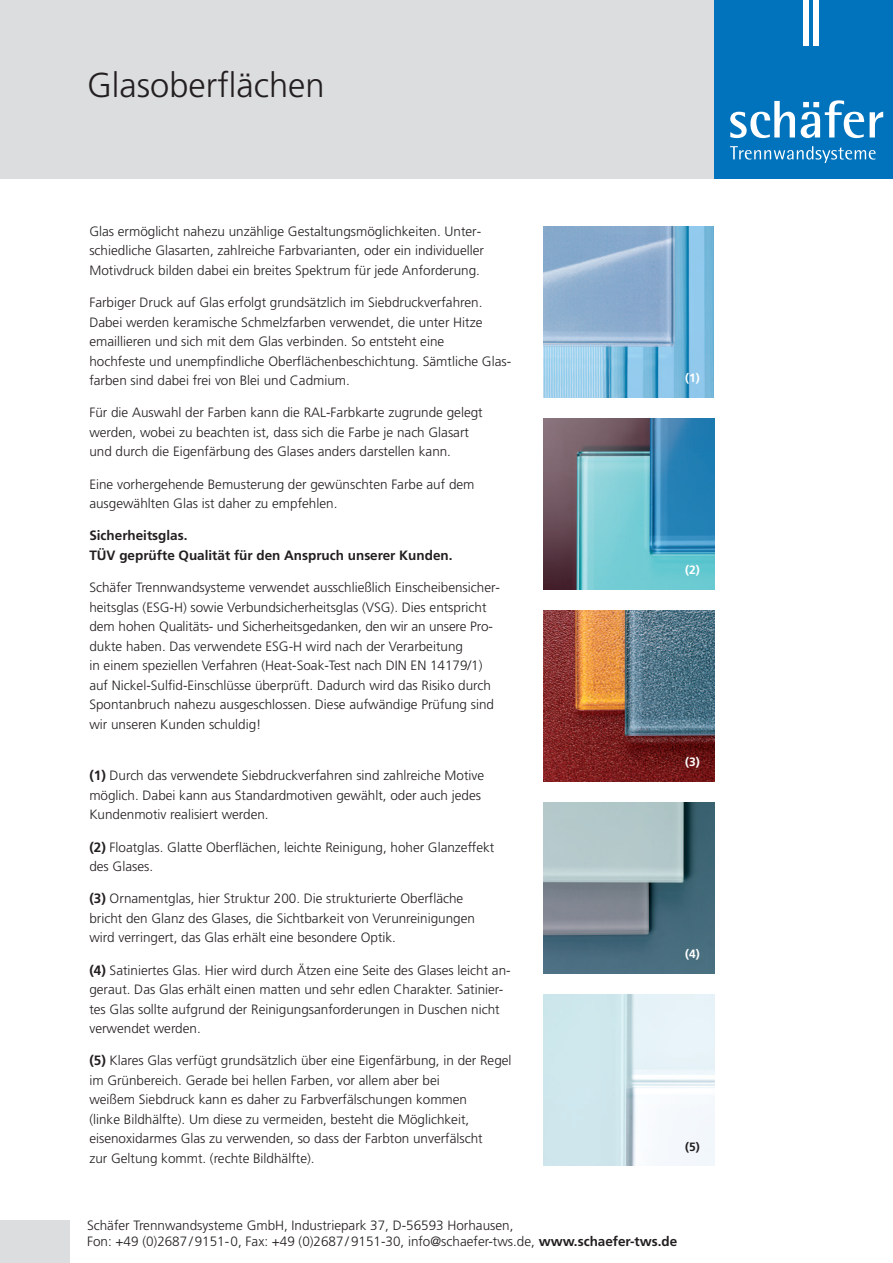
<style>
.page{position:relative;width:893px;height:1263px;background:#fff}
.page>*{position:absolute;margin:0;border:0;box-sizing:border-box;transform-origin:0 0}
.t1{font:300 34.5px "Frutiger";color:#231f20}
.t2{font:300 13.5px/19.5px "Frutiger";color:#231f20}
.t3{font:700 13.5px/19.5px "Frutiger";color:#231f20}
.t4{font:700 12px "Frutiger";color:#fff}
.t5{font:700 12px "Frutiger";color:#231f20}
.s1{font-weight:700}
</style>
<div class="page">
<img style="left:543px;top:227px;width:171px;height:170px">
<img style="left:544px;top:419px;width:170px;height:171px">
<img style="left:544px;top:611px;width:170px;height:171px">
<img style="left:544px;top:803px;width:170px;height:171px">
<img style="left:544px;top:995px;width:170px;height:171px">
<div style="left:0;top:0;width:720px;height:179px;background:#dcdddf"></div>
<div style="left:714px;top:0;width:179px;height:179px;background:#0073bc"></div>
<svg style="left:730px;top:101px;width:65px;height:37px"></svg>
<svg style="left:801px;top:100px;width:63px;height:38px"></svg>
<svg style="left:870px;top:112px;width:13px;height:25px"></svg>
<svg style="left:730px;top:146px;width:146px;height:17px"></svg>
<div style="left:803px;top:0;width:6px;height:45px;background:#fff"></div>
<div style="left:813px;top:0;width:6px;height:45px;background:#fff"></div>
<div style="left:0;top:1220px;width:69px;height:43px;background:#dcdddf"></div>
<h1 class="t1" style="left:87px;top:72px;width:239px">Glasoberflächen</h1>
<p class="t2" style="left:89px;top:222px;width:396px">Glas ermöglicht nahezu unzählige Gestaltungsmöglichkeiten. Unter&shy;schiedliche Glasarten, zahlreiche Farbvarianten, oder ein individueller<br>Motivdruck bilden dabei ein breites Spektrum für jede Anforderung.</p>
<p class="t2" style="left:89px;top:294px;width:423px">Farbiger Druck auf Glas erfolgt grundsätzlich im Siebdruckverfahren.<br>Dabei werden keramische Schmelzfarben verwendet, die unter Hitze emaillieren und sich mit dem Glas verbinden. So entsteht eine<br>hochfeste und unempfindliche Oberflächenbeschichtung. Sämtliche Glas&shy;farben sind dabei frei von Blei und Cadmium.</p>
<p class="t2" style="left:89px;top:404px;width:395px">Für die Auswahl der Farben kann die RAL-Farbkarte zugrunde gelegt werden, wobei zu beachten ist, dass sich die Farbe je nach Glasart und durch die Eigenfärbung des Glases anders darstellen kann.</p>
<p class="t2" style="left:89px;top:475px;width:387px">Eine vorhergehende Bemusterung der gewünschten Farbe auf dem ausgewählten Glas ist daher zu empfehlen.</p>
<p class="t3" style="left:89px;top:527px;width:365px">Sicherheitsglas.<br>TÜV geprüfte Qualität für den Anspruch unserer Kunden.</p>
<p class="t2" style="left:89px;top:579px;width:412px">Schäfer Trennwandsysteme verwendet ausschließlich Einscheibensicher&shy;heitsglas (ESG-H) sowie Verbundsicherheitsglas (VSG). Dies entspricht dem hohen Qualitäts- und Sicherheitsgedanken, den wir an unsere Pro&shy;dukte haben. Das verwendete ESG-H wird nach der Verarbeitung<br>in einem speziellen Verfahren (Heat-Soak-Test nach DIN EN 14179/1) auf Nickel-Sulfid-Einschlüsse überprüft. Dadurch wird das Risiko durch Spontanbruch nahezu ausgeschlossen. Diese aufwändige Prüfung sind wir unseren Kunden schuldig!</p>
<p class="t2" style="left:89px;top:767px;width:396px"><span class="s1">(1)</span> Durch das verwendete Siebdruckverfahren sind zahlreiche Motive möglich. Dabei kann aus Standardmotiven gewählt, oder auch jedes<br>Kundenmotiv realisiert werden.</p>
<p class="t2" style="left:89px;top:838px;width:407px"><span class="s1">(2)</span> Floatglas. Glatte Oberflächen, leichte Reinigung, hoher Glanzeffekt des Glases.</p>
<p class="t2" style="left:89px;top:890px;width:387px"><span class="s1">(3)</span> Ornamentglas, hier Struktur 200. Die strukturierte Oberfläche bricht den Glanz des Glases, die Sichtbarkeit von Verunreinigungen wird verringert, das Glas erhält eine besondere Optik.</p>
<p class="t2" style="left:89px;top:961px;width:423px"><span class="s1">(4)</span> Satiniertes Glas. Hier wird durch Ätzen eine Seite des Glases leicht an&shy;geraut. Das Glas erhält einen matten und sehr edlen Charakter. Satinier&shy;tes Glas sollte aufgrund der Reinigungsanforderungen in Duschen nicht verwendet werden.</p>
<p class="t2" style="left:89px;top:1052px;width:424px"><span class="s1">(5)</span> Klares Glas verfügt grundsätzlich über eine Eigenfärbung, in der Regel im Grünbereich. Gerade bei hellen Farben, vor allem aber bei<br>weißem Siebdruck kann es daher zu Farbverfälschungen kommen<br>(linke Bildhälfte). Um diese zu vermeiden, besteht die Möglichkeit, eisenoxidarmes Glas zu verwenden, so dass der Farbton unverfälscht<br>zur Geltung kommt. (rechte Bildhälfte).</p>
<p class="t4" style="left:685px;top:373px;width:16px">(1)</p>
<p class="t4" style="left:685px;top:565px;width:16px">(2)</p>
<p class="t4" style="left:685px;top:757px;width:16px">(3)</p>
<p class="t4" style="left:685px;top:949px;width:16px">(4)</p>
<p class="t5" style="left:685px;top:1142px;width:16px">(5)</p>
<p class="t2" style="left:87px;top:1218px;width:592px;line-height:16.2px">Schäfer Trennwandsysteme GmbH, Industriepark 37, D-56593 Horhausen,<br>Fon: +49 (0)2687/ 9151-0, Fax: +49 (0)2687/ 9151-30, info@schaefer-tws.de, <span class="s1">www.schaefer-tws.de</span></p>
</div>
